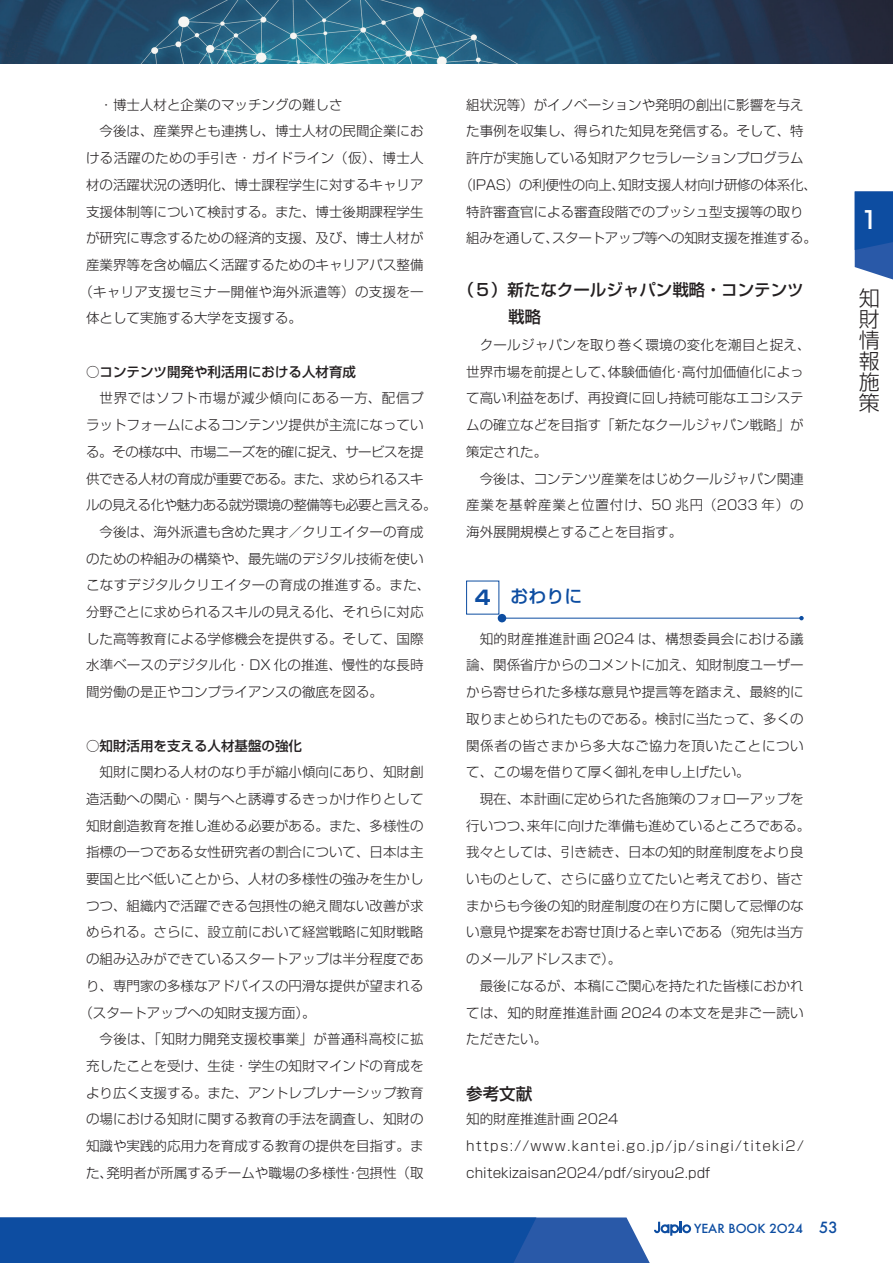
<style>
.page{position:relative;width:893px;height:1263px;background:#fff}
.page>*{position:absolute;margin:0;border:0;box-sizing:border-box;transform-origin:0 0}
.t1{font:500 24px "Shin Go Pr 5";color:#fff}
.t2{font:300 21px/21px "Shin Go Pro";color:#231f20;text-align:justify}
.本文{font:700 19.5px "Shin Go Pr 5";color:#0d4da1}
.見出し_大{font:500 18px "Shin Go Pro";color:#0d4da1}
.見出し_中{font:500 16.5px/26.7px "Shin Go Pr 5";color:#231f20}
.見出し_小{font:500 16.5px "Shin Go Pr 5";color:#231f20}
.本文-2{font:300 13.5px/26.7px "Shin Go Pr 5";color:#231f20;text-align:justify}
.本文-3{font:300 13.5px/26.7px "Shin Go Pr 5";letter-spacing:-.04em;color:#231f20}
.参考文献{font:300 13.5px/26.7px "Shin Go Pro";color:#231f20}
.見出し_小-2{font:500 13.5px "Shin Go Pr 5";color:#231f20}
.本文-4{font:300 13.5px "Shin Go Pr 5";letter-spacing:.025em;color:#231f20}
.本文-5{font:300 13.5px "Shin Go Pr 5";letter-spacing:.02em;color:#231f20}
.本文_段落下げなし{font:300 13.5px "Shin Go Pr 5";color:#231f20}
.t3{font:500 12.15px "Futura";color:#0d4da1}
.s1{font-size:15px}
</style>
<div class="page">
<img style="left:0;top:0;width:893px;height:64px">
<svg style="left:0;top:1217px;width:691px;height:46px;background:#235ca9"></svg>
<svg style="left:855px;top:191px;width:38px;height:89px;background:#285eaa"></svg>
<hr style="left:502px;top:618px;width:299px;height:1px;background:#0d4da1">
<div style="left:498px;top:614px;width:8px;height:8px;background:#0d4da1;border-radius:50%"></div>
<svg style="left:799px;top:616px;width:5px;height:4px"></svg>
<p class="本文-2" style="left:100px;top:90px;width:258px">・博士人材と企業のマッチングの難しさ　</p>
<p class="本文-2" style="left:100px;top:117px;width:325px">今後は、産業界とも連携し、博士人材の民間企業にお</p>
<p class="本文-4" style="left:86px;top:147px;width:339px">ける活躍のための手引き・ガイドライン（仮）、博士人</p>
<p class="本文-2" style="left:86px;top:170px;width:339px">材の活躍状況の透明化、博士課程学生に対するキャリア</p>
<p class="本文-2" style="left:86px;top:197px;width:339px">支援体制等について検討する。また、博士後期課程学生</p>
<p class="本文-2" style="left:86px;top:223px;width:339px">が研究に専念するための経済的支援、及び、博士人材が</p>
<p class="本文-2" style="left:86px;top:250px;width:339px">産業界等を含め幅広く活躍するためのキャリアパス整備</p>
<p class="本文-5" style="left:79px;top:280px;width:346px">（キャリア支援セミナー開催や海外派遣等）の支援を一</p>
<p class="本文-2" style="left:86px;top:304px;width:217px">体として実施する大学を支援する。</p>
<p class="見出し_小-2" style="left:86px;top:360px;width:271px">○コンテンツ開発や利活用における人材育成</p>
<p class="本文-3" style="left:86px;top:384px;width:352px;text-indent:14px">世界ではソフト市場が減少傾向にある一方、配信プラットフォームによるコンテンツ提供が主流になっている。その様な中、市場ニーズを的確に捉え、サービスを提供できる人材の育成が重要である。また、求められるスキルの見える化や魅力ある就労環境の整備等も必要と言える。</p>
<p class="本文-2" style="left:86px;top:517px;width:346px;text-align:left;text-indent:14px">今後は、海外派遣も含めた異才／クリエイターの育成のための枠組みの構築や、最先端のデジタル技術を使いこなすデジタルクリエイターの育成の推進する。また、分野ごとに求められるスキルの見える化、それらに対応した高等教育による学修機会を提供する。そして、国際水準ベースのデジタル化・DX 化の推進、慢性的な長時間労働の是正やコンプライアンスの徹底を図る。</p>
<p class="見出し_小-2" style="left:86px;top:734px;width:217px">○知財活用を支える人材基盤の強化</p>
<p class="本文-2" style="left:100px;top:757px;width:325px">知財に関わる人材のなり手が縮小傾向にあり、知財創</p>
<p class="本文-2" style="left:86px;top:784px;width:339px">造活動への関心・関与へと誘導するきっかけ作りとして</p>
<p class="本文-2" style="left:86px;top:811px;width:339px">知財創造教育を推し進める必要がある。また、多様性の</p>
<p class="本文-2" style="left:86px;top:838px;width:339px">指標の一つである女性研究者の割合について、日本は主</p>
<p class="本文-2" style="left:86px;top:864px;width:339px">要国と比べ低いことから、人材の多様性の強みを生かし</p>
<p class="本文-2" style="left:86px;top:891px;width:339px">つつ、組織内で活躍できる包摂性の絶え間ない改善が求</p>
<p class="本文-2" style="left:86px;top:918px;width:339px">められる。さらに、設立前において経営戦略に知財戦略</p>
<p class="本文-2" style="left:86px;top:944px;width:339px">の組み込みができているスタートアップは半分程度であ</p>
<p class="本文-2" style="left:86px;top:971px;width:339px">り、専門家の多様なアドバイスの円滑な提供が望まれる</p>
<p class="本文-2" style="left:79px;top:998px;width:238px">（スタートアップへの知財支援方面）。</p>
<p class="本文-2" style="left:86px;top:1024px;width:339px;text-indent:14px">今後は、「知財力開発支援校事業」が普通科高校に拡充したことを受け、生徒・学生の知財マインドの育成をより広く支援する。また、アントレプレナーシップ教育の場における知財に関する教育の手法を調査し、知財の知識や実践的応用力を育成する教育の提供を目指す。また、発明者が所属するチームや職場の多様性・包摂性（取</p>
<p class="本文-2" style="left:459px;top:90px;width:359px;text-align:center">組状況等）がイノベーションや発明の創出に影響を与え<br>た事例を収集し、得られた知見を発信する。そして、特<br>許庁が実施している知財アクセラレーションプログラム（IPAS）の利便性の向上、知財支援人材向け研修の体系化、特許審査官による審査段階でのプッシュ型支援等の取り<br>組みを通して、スタートアップ等への知財支援を推進する。</p>
<p class="見出し_中" style="left:466px;top:275px;width:339px;text-indent:-8px">（５）新たなクールジャパン戦略・コンテンツ　　 戦略</p>
<p class="本文-2" style="left:466px;top:330px;width:346px;text-align:left;text-indent:14px">クールジャパンを取り巻く環境の変化を潮目と捉え、世界市場を前提として、体験価値化・高付加価値化によって高い利益をあげ、再投資に回し持続可能なエコシステムの確立などを目指す「新たなクールジャパン戦略」が策定された。</p>
<p class="本文-2" style="left:466px;top:464px;width:339px;text-indent:14px">今後は、コンテンツ産業をはじめクールジャパン関連産業を基幹産業と位置付け、50 兆円（2033 年）の海外展開規模とすることを目指す。</p>
<p class="本文" style="left:475px;top:582px;width:17px">4</p>
<p class="見出し_大" style="left:510px;top:581px;width:73px">おわりに</p>
<p class="本文-2" style="left:466px;top:624px;width:339px;text-indent:14px">知的財産推進計画 2024 は、構想委員会における議論、関係省庁からのコメントに加え、知財制度ユーザーから寄せられた多様な意見や提言等を踏まえ、最終的に取りまとめられたものである。検討に当たって、多くの関係者の皆さまから多大なご協力を頂いたことについて、この場を借りて厚く御礼を申し上げたい。</p>
<p class="本文-2" style="left:466px;top:784px;width:346px;text-align:left;text-indent:14px">現在、本計画に定められた各施策のフォローアップを行いつつ、来年に向けた準備も進めているところである。我々としては、引き続き、日本の知的財産制度をより良いものとして、さらに盛り立てたいと考えており、皆さまからも今後の知的財産制度の在り方に関して忌憚のない意見や提案をお寄せ頂けると幸いである（宛先は当方のメールアドレスまで）。</p>
<p class="本文-2" style="left:466px;top:971px;width:339px;text-indent:14px">最後になるが、本稿にご関心を持たれた皆様におかれては、知的財産推進計画 2024 の本文を是非ご一読いただきたい。</p>
<p class="見出し_小" style="left:466px;top:1080px;width:67px">参考文献</p>
<p class="本文_段落下げなし" style="left:466px;top:1108px;width:154px">知的財産推進計画 2024</p>
<p class="参考文献" style="left:466px;top:1131px;width:339px">https://www.kantei.go.jp/jp/singi/titeki2/ chitekizaisan2024/pdf/siryou2.pdf</p>
<p class="t3" style="left:694px;top:1220px;width:145px">YEAR BOOK 2O24 <span class="s1">53</span></p>
<h1 class="t1" style="left:860px;top:200px;width:20px">1</h1>
<h2 class="t2" style="left:859px;top:284px;width:22px">知財情報施策</h2>
</div>
